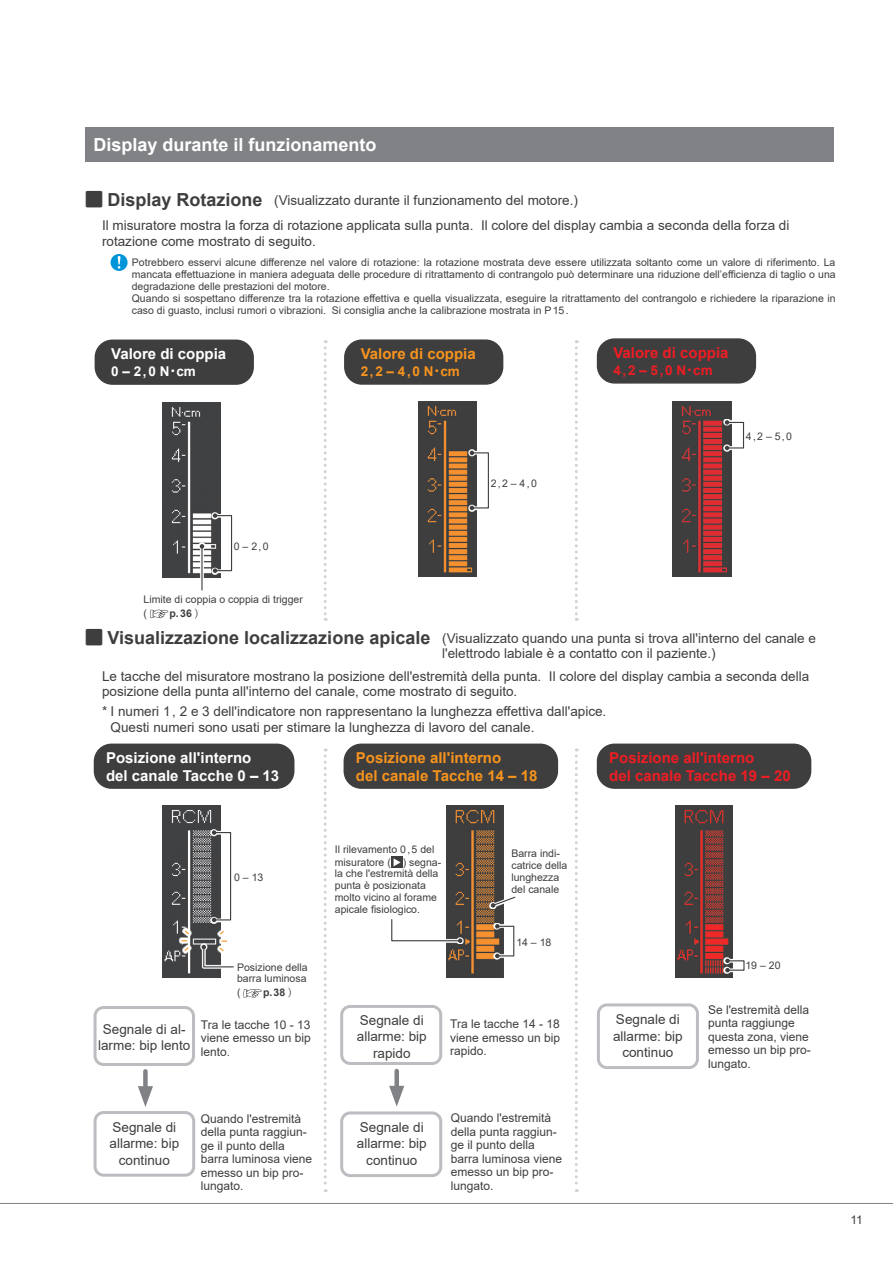
<style>
.page{position:relative;width:893px;height:1263px;background:#fff}
.page>*{position:absolute;margin:0;border:0;box-sizing:border-box;transform-origin:0 0}
.t1{font:700 18px "Arial";color:#3e3e3f}
.t2{font:700 18px "Arial";color:#fff}
.t3{font:700 15px/18px "Arial";color:#f7931d}
.t4{font:700 15px/18px "Arial";color:#ee1d23}
.t5{font:700 15px/18px "Arial";color:#fff}
.t6{font:13.5px/16.5px "Arial";color:#3e3e3f;text-align:center}
.t7{font:700 13.5px "Arial";color:#f7931d}
.t8{font:700 13.5px "Arial";color:#ee1d23}
.t9{font:700 13.5px "Arial";color:#fff}
.t10{font:12px/13.5px "Arial";color:#3e3e3f}
.t11{font:10.5px/12px "Arial";color:#3e3e3f}
.t12{font:700 10.5px "Arial";color:#3e3e3f}
.s1{font-family:"Shin Go Pro";font-weight:500}
.s2{font-family:"Koz Min Pr 6 N";font-weight:400;font-size:13.8px}
.s3{font-family:"Shin Go Pro";font-weight:300}
</style>
<div class="page">
<hr style="left:0;top:1203px;width:893px;height:1px;background:#808285">
<svg style="left:324px;top:748px;width:3px;height:444px"></svg>
<div style="left:143px;top:1071px;width:5px;height:23px;background:#808285"></div>
<svg style="left:138px;top:1086px;width:15px;height:21px"></svg>
<div style="left:394px;top:1071px;width:5px;height:23px;background:#808285"></div>
<svg style="left:389px;top:1086px;width:15px;height:21px"></svg>
<img style="left:447px;top:806px;width:57px;height:171px">
<img style="left:162px;top:402px;width:58px;height:175px">
<img style="left:419px;top:401px;width:58px;height:175px">
<img style="left:673px;top:402px;width:58px;height:174px">
<img style="left:163px;top:806px;width:57px;height:171px">
<img style="left:676px;top:806px;width:57px;height:171px">
<div style="left:85px;top:128px;width:748px;height:34px;background:#808285"></div>
<div style="left:85px;top:127px;width:748px;height:34px;background:#808285"></div>
<div style="left:95px;top:340px;width:158px;height:44px;background:#3e3e3f;border-radius:17px"></div>
<div style="left:95px;top:340px;width:159px;height:45px;border:2px solid #3e3e3f;border-radius:17px"></div>
<div style="left:94px;top:744px;width:200px;height:44px;background:#3e3e3f;border-radius:17px"></div>
<div style="left:94px;top:743px;width:200px;height:46px;border:2px solid #3e3e3f;border-radius:17px"></div>
<div style="left:344px;top:744px;width:213px;height:44px;background:#3e3e3f;border-radius:17px"></div>
<div style="left:344px;top:743px;width:214px;height:46px;border:2px solid #3e3e3f;border-radius:17px"></div>
<div style="left:597px;top:744px;width:214px;height:44px;background:#3e3e3f;border-radius:17px"></div>
<div style="left:597px;top:743px;width:214px;height:46px;border:2px solid #3e3e3f;border-radius:17px"></div>
<div style="left:345px;top:340px;width:158px;height:44px;background:#3e3e3f;border-radius:17px"></div>
<div style="left:344px;top:339px;width:159px;height:46px;border:2px solid #3e3e3f;border-radius:17px"></div>
<div style="left:598px;top:339px;width:157px;height:44px;background:#3e3e3f;border-radius:17px"></div>
<div style="left:597px;top:338px;width:159px;height:46px;border:2px solid #3e3e3f;border-radius:17px"></div>
<svg style="left:211px;top:512px;width:22px;height:62px"></svg>
<div style="left:214px;top:515px;width:18px;height:56px;border:1px solid #3e3e3f"></div>
<svg style="left:213px;top:568px;width:4px;height:5px"></svg>
<svg style="left:213px;top:513px;width:4px;height:5px"></svg>
<svg style="left:468px;top:449px;width:21px;height:62px"></svg>
<div style="left:471px;top:452px;width:18px;height:56px;border:1px solid #3e3e3f"></div>
<svg style="left:470px;top:506px;width:4px;height:4px"></svg>
<svg style="left:470px;top:451px;width:4px;height:4px"></svg>
<svg style="left:723px;top:419px;width:22px;height:32px"></svg>
<div style="left:726px;top:422px;width:18px;height:26px;border:1px solid #3e3e3f"></div>
<svg style="left:725px;top:446px;width:4px;height:4px"></svg>
<svg style="left:725px;top:420px;width:4px;height:5px"></svg>
<div style="left:94px;top:1006px;width:101px;height:60px;border:3px solid #bcbdc0;border-radius:9px"></div>
<div style="left:340px;top:1005px;width:102px;height:60px;border:3px solid #bcbdc0;border-radius:9px"></div>
<div style="left:94px;top:1111px;width:101px;height:66px;border:3px solid #bcbdc0;border-radius:9px"></div>
<div style="left:340px;top:1111px;width:102px;height:66px;border:3px solid #bcbdc0;border-radius:9px"></div>
<div style="left:597px;top:1003px;width:102px;height:66px;border:3px solid #bcbdc0;border-radius:9px"></div>
<svg style="left:210px;top:829px;width:22px;height:95px"></svg>
<div style="left:214px;top:832px;width:17px;height:88px;border:1px solid #3e3e3f"></div>
<svg style="left:212px;top:918px;width:4px;height:4px"></svg>
<svg style="left:212px;top:830px;width:4px;height:5px"></svg>
<svg style="left:724px;top:957px;width:21px;height:17px"></svg>
<div style="left:727px;top:960px;width:17px;height:11px;border:1px solid #3e3e3f"></div>
<svg style="left:725px;top:958px;width:5px;height:14px"></svg>
<svg style="left:324px;top:340px;width:3px;height:281px"></svg>
<svg style="left:575px;top:340px;width:3px;height:281px"></svg>
<svg style="left:575px;top:748px;width:3px;height:444px"></svg>
<svg style="left:243px;top:989px;width:19px;height:8px"></svg>
<svg style="left:178px;top:927px;width:14px;height:27px"></svg>
<svg style="left:180px;top:928px;width:11px;height:25px"></svg>
<svg style="left:200px;top:943px;width:21px;height:26px"></svg>
<svg style="left:202px;top:928px;width:32px;height:40px"></svg>
<svg style="left:150px;top:610px;width:18px;height:8px"></svg>
<svg style="left:111px;top:254px;width:17px;height:17px"></svg>
<svg style="left:198px;top:543px;width:8px;height:48px"></svg>
<hr style="left:201px;top:546px;width:2px;height:44px;background:#3e3e3f">
<svg style="left:200px;top:544px;width:4px;height:5px"></svg>
<svg style="left:446px;top:917px;width:18px;height:27px"></svg>
<svg style="left:391px;top:918px;width:71px;height:25px"></svg>
<svg style="left:494px;top:923px;width:21px;height:36px"></svg>
<div style="left:497px;top:926px;width:17px;height:30px;border:1px solid #3e3e3f"></div>
<svg style="left:495px;top:954px;width:5px;height:4px"></svg>
<svg style="left:495px;top:924px;width:5px;height:4px"></svg>
<svg style="left:391px;top:856px;width:12px;height:12px"></svg>
<svg style="left:394px;top:858px;width:7px;height:8px"></svg>
<svg style="left:489px;top:895px;width:15px;height:14px"></svg>
<svg style="left:491px;top:896px;width:25px;height:11px"></svg>
<h1 class="t2" style="left:94px;top:132px;width:285px">Display durante il funzionamento</h1>
<h1 class="t1" style="left:85px;top:187px;width:179px"><span class="s1">⹅</span> Display Rotazione</h1>
<p class="t6" style="left:274px;top:192px;width:305px">(Visualizzato durante il funzionamento del motore.)</p>
<p class="t6" style="left:102px;top:217px;width:689px;text-align:left">Il misuratore mostra la forza di rotazione applicata sulla punta. Il colore del display cambia a seconda della forza di rotazione come mostrato di seguito.</p>
<p class="t11" style="left:132px;top:256px;width:705px">Potrebbero esservi alcune differenze nel valore di rotazione: la rotazione mostrata deve essere utilizzata soltanto come un valore di riferimento. La mancata effettuazione in maniera adeguata delle procedure di ritrattamento di contrangolo può determinare una riduzione dell’efficienza di taglio o una degradazione delle prestazioni del motore.<br>Quando si sospettano differenze tra la rotazione effettiva e quella visualizzata, eseguire la ritrattamento del contrangolo e richiedere la riparazione in caso di guasto, inclusi rumori o vibrazioni. Si consiglia anche la calibrazione mostrata in P15.</p>
<h2 class="t5" style="left:111px;top:345px;width:117px">Valore di coppia</h2>
<p class="t9" style="left:111px;top:362px;width:86px">0 – 2,0 N<span class="s2">･</span>cm</p>
<p class="t11" style="left:234px;top:540px;width:36px">0 – 2,0</p>
<p class="t11" style="left:144px;top:592px;width:161px;line-height:14.1px">Limite di coppia o coppia di trigger (</p>
<p class="t12" style="left:170px;top:605px;width:31px">p.36 <span class="s3">)</span></p>
<h2 class="t3" style="left:361px;top:345px;width:117px">Valore di coppia</h2>
<p class="t7" style="left:361px;top:362px;width:101px">2,2 – 4,0 N<span class="s2">･</span>cm</p>
<p class="t11" style="left:491px;top:477px;width:48px">2,2 – 4,0</p>
<h2 class="t4" style="left:613px;top:344px;width:117px">Valore di coppia</h2>
<p class="t8" style="left:613px;top:360px;width:101px">4,2 – 5,0 N<span class="s2">･</span>cm</p>
<p class="t11" style="left:746px;top:430px;width:48px">4,2 – 5,0</p>
<h1 class="t1" style="left:85px;top:624px;width:347px"><span class="s1">⹅</span> Visualizzazione localizzazione apicale</h1>
<p class="t6" style="left:442px;top:631px;width:375px;line-height:15px;text-align:left">(Visualizzato quando una punta si trova all'interno del canale e l'elettrodo labiale è a contatto con il paziente.)</p>
<p class="t6" style="left:102px;top:669px;width:709px;line-height:15px;text-align:left">Le tacche del misuratore mostrano la posizione dell'estremità della punta. Il colore del display cambia a seconda della posizione della punta all'interno del canale, come mostrato di seguito.</p>
<p class="t6" style="left:111px;top:703px;width:497px;text-align:left;text-indent:-9px">* I numeri 1, 2 e 3 dell'indicatore non rappresentano la lunghezza effettiva dall'apice.<br>Questi numeri sono usati per stimare la lunghezza di lavoro del canale.</p>
<h2 class="t5" style="left:106px;top:748px;width:175px">Posizione all'interno<br>del canale Tacche 0 – 13</h2>
<h2 class="t3" style="left:356px;top:748px;width:183px">Posizione all'interno<br>del canale Tacche 14 – 18</h2>
<h2 class="t4" style="left:609px;top:748px;width:183px">Posizione all'interno<br>del canale Tacche 19 – 20</h2>
<p class="t11" style="left:234px;top:871px;width:31px">0 – 13</p>
<p class="t11" style="left:237px;top:962px;width:72px;line-height:10.5px">Posizione della barra luminosa</p>
<p class="t11" style="left:237px;top:986px;width:5px">(</p>
<p class="t12" style="left:263px;top:985px;width:31px">p.38 <span class="s3">)</span></p>
<p class="t11" style="left:335px;top:843px;width:108px;line-height:12.8px">Il rilevamento 0,5 del misuratore ( ) segna-</p>
<p class="t11" style="left:335px;top:868px;width:105px">la che l'estremità della punta è posizionata molto vicino al forame apicale fisiologico.</p>
<p class="t6" style="left:98px;top:1021px;width:94px">Segnale di al&shy;larme: bip lento</p>
<p class="t6" style="left:357px;top:1011px;width:71px">Segnale di allarme: bip rapido</p>
<p class="t10" style="left:201px;top:1018px;width:112px;text-align:justify">Tra le tacche 10 - 13 viene emesso un bip lento.</p>
<p class="t11" style="left:511px;top:848px;width:58px">Barra indi&shy;catrice della lunghezza del canale</p>
<p class="t11" style="left:516px;top:936px;width:37px">14 – 18</p>
<p class="t10" style="left:450px;top:1017px;width:112px;text-align:justify">Tra le tacche 14 - 18 viene emesso un bip rapido.</p>
<p class="t10" style="left:201px;top:1111px;width:113px">Quando l'estremità della punta raggiun&shy;ge il punto della barra luminosa viene emesso un bip pro&shy;lungato.</p>
<p class="t10" style="left:451px;top:1111px;width:113px">Quando l'estremità della punta raggiun&shy;ge il punto della barra luminosa viene emesso un bip pro&shy;lungato.</p>
<p class="t6" style="left:110px;top:1119px;width:71px">Segnale di allarme: bip continuo</p>
<p class="t6" style="left:357px;top:1119px;width:71px">Segnale di allarme: bip continuo</p>
<p class="t6" style="left:613px;top:1011px;width:71px">Segnale di allarme: bip continuo</p>
<p class="t11" style="left:745px;top:959px;width:37px">19 – 20</p>
<p class="t10" style="left:708px;top:1003px;width:104px">Se l'estremità della punta raggiunge questa zona, viene emesso un bip pro&shy;lungato.</p>
<p class="t10" style="left:850px;top:1213px;width:14px">11</p>
</div>
